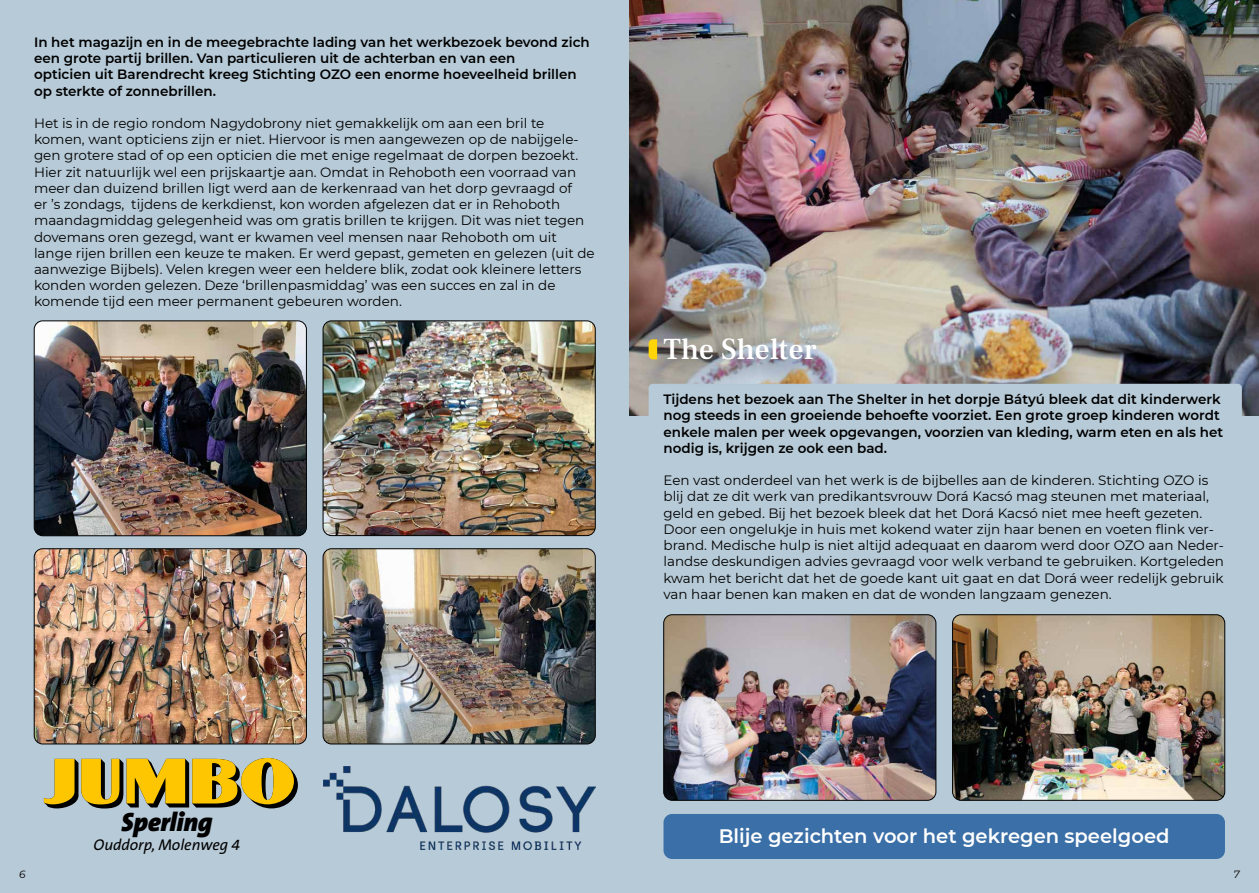
<style>
.page{position:relative;width:1259px;height:893px;background:#b7cad7}
.page>*{position:absolute;margin:0;border:0;box-sizing:border-box;transform-origin:0 0}
.t1{font:500 30px "Frank Ruhl Libre";color:#fff}
.t2{font:italic 900 26.55px "The Sans Os F";letter-spacing:-.01em;color:#000}
.t3{font:600 19.5px "Montserrat";color:#fff}
.t4{font:italic 15.6px "The Sans Os F";color:#000}
.t5{font:13.5px/16.2px "Montserrat";color:#000}
.t6{font:600 13.5px/16.2px "Montserrat";color:#000}
.t7{font:italic 10.5px "Montserrat";color:#000}
</style>
<div class="page">
<img style="left:323px;top:321px;width:272px;height:215px">
<div style="left:323px;top:321px;width:272px;height:215px;border:1px solid #000;border-radius:9px"></div>
<img style="left:34px;top:321px;width:272px;height:215px">
<div style="left:34px;top:321px;width:273px;height:215px;border:1px solid #000;border-radius:9px"></div>
<svg style="left:44px;top:758px;width:254px;height:50px;background:#bea232"></svg>
<img style="left:323px;top:767px;width:272px;height:82px">
<img style="left:629px;top:0;width:630px;height:415px">
<div style="left:648px;top:384px;width:593px;height:151px;background:#b7cad7;border-radius:4px"></div>
<div style="left:633px;top:324px;width:194px;height:66px;background:#000;opacity:.7"></div>
<svg style="left:648px;top:339px;width:9px;height:20px"></svg>
<img style="left:663px;top:615px;width:273px;height:185px">
<div style="left:663px;top:614px;width:273px;height:186px;border:1px solid #000;border-radius:9px"></div>
<div style="left:663px;top:814px;width:562px;height:45px;background:#3a6fa7;border-radius:9px"></div>
<img style="left:952px;top:615px;width:272px;height:185px">
<div style="left:952px;top:614px;width:273px;height:186px;border:1px solid #000;border-radius:9px"></div>
<img style="left:323px;top:549px;width:272px;height:195px">
<div style="left:323px;top:549px;width:272px;height:195px;border:1px solid #000;border-radius:9px"></div>
<img style="left:34px;top:549px;width:272px;height:195px">
<div style="left:34px;top:549px;width:273px;height:195px;border:1px solid #000;border-radius:9px"></div>
<p class="t6" style="left:34px;top:34px;width:557px">In het magazijn en in de meegebrachte lading van het werkbezoek bevond zich een grote partij brillen. Van particulieren uit de achterban en van een<br>opticien uit Barendrecht kreeg Stichting OZO een enorme hoeveelheid brillen op sterkte of zonnebrillen.</p>
<p class="t5" style="left:34px;top:115px;width:562px">Het is in de regio rondom Nagydobrony niet gemakkelijk om aan een bril te komen, want opticiens zijn er niet. Hiervoor is men aangewezen op de nabijgele&shy;gen grotere stad of op een opticien die met enige regelmaat de dorpen bezoekt.<br>Hier zit natuurlijk wel een prijskaartje aan. Omdat in Rehoboth een voorraad van meer dan duizend brillen ligt werd aan de kerkenraad van het dorp gevraagd of<br>er ’s zondags, tijdens de kerkdienst, kon worden afgelezen dat er in Rehoboth maandagmiddag gelegenheid was om gratis brillen te krijgen. Dit was niet tegen dovemans oren gezegd, want er kwamen veel mensen naar Rehoboth om uit lange rijen brillen een keuze te maken. Er werd gepast, gemeten en gelezen (uit de aanwezige Bijbels). Velen kregen weer een heldere blik, zodat ook kleinere letters konden worden gelezen. Deze ‘brillenpasmiddag’ was een succes en zal in de komende tijd een meer permanent gebeuren worden.</p>
<h1 class="t1" style="left:663px;top:331px;width:155px">The Shelter</h1>
<p class="t6" style="left:663px;top:391px;width:561px">Tijdens het bezoek aan The Shelter in het dorpje Bátyú bleek dat dit kinderwerk nog steeds in een groeiende behoefte voorziet. Een grote groep kinderen wordt enkele malen per week opgevangen, voorzien van kleding, warm eten en als het nodig is, krijgen ze ook een bad.</p>
<p class="t5" style="left:663px;top:472px;width:562px">Een vast onderdeel van het werk is de bijbelles aan de kinderen. Stichting OZO is blij dat ze dit werk van predikantsvrouw Dorá Kacsó mag steunen met materiaal, geld en gebed. Bij het bezoek bleek dat het Dorá Kacsó niet mee heeft gezeten.<br>Door een ongelukje in huis met kokend water zijn haar benen en voeten flink ver&shy;brand. Medische hulp is niet altijd adequaat en daarom werd door OZO aan Neder&shy;landse deskundigen advies gevraagd voor welk verband te gebruiken. Kortgeleden kwam het bericht dat het de goede kant uit gaat en dat Dorá weer redelijk gebruik van haar benen kan maken en dat de wonden langzaam genezen.</p>
<h2 class="t2" style="left:121px;top:805px;width:92px">Sperling</h2>
<p class="t4" style="left:94px;top:835px;width:148px">Ouddorp, Molenweg 4</p>
<h3 class="t3" style="left:718px;top:822px;width:452px">Blije gezichten voor het gekregen speelgoed</h3>
<p class="t7" style="left:19px;top:867px;width:8px">6</p>
<p class="t7" style="left:1233px;top:867px;width:8px">7</p>
</div>
